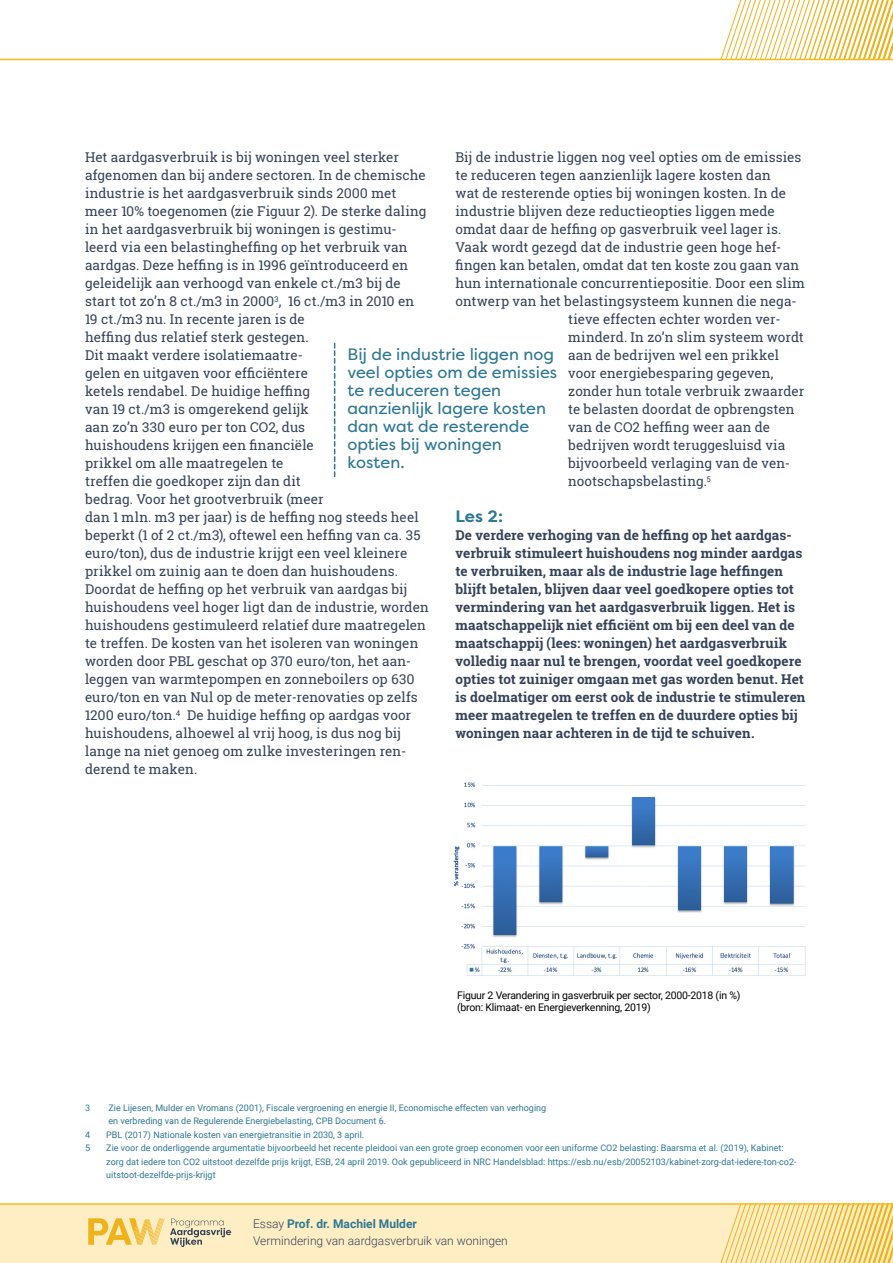
<style>
.page{position:relative;width:893px;height:1263px;background:#fff}
.page>*{position:absolute;margin:0;border:0;box-sizing:border-box;transform-origin:0 0}
.t1{font:16.5px/18px "Filson Pro";color:#2e7893}
.t2{font:700 16.5px "Filson Pro";color:#2e7893}
.t3{font:13.5px/18px "Roboto Slab";letter-spacing:.005em;color:#344258}
.t4{font:700 13.5px/18px "Roboto Slab";letter-spacing:.005em;color:#344258}
.t5{font:300 12px/16.5px "Roboto";color:#344258}
.t6{font:10.5px/12px "Roboto";letter-spacing:-.02em;color:#000}
.t7{font:9px/13.5px "Roboto";color:#2e7893}
.s1{font-weight:700;color:#2e7893}
</style>
<div class="page">
<div style="left:0;top:1204px;width:893px;height:59px;background:#ffeec4"></div>
<svg style="left:720px;top:1205px;width:173px;height:58px"></svg>
<hr style="left:0;top:1203px;width:893px;height:2px;background:#faba17">
<svg style="left:715px;top:0;width:178px;height:59px"></svg>
<hr style="left:0;top:59px;width:893px;height:1px;background:#faba17">
<svg style="left:334px;top:343px;width:1px;height:133px"></svg>
<img style="left:453px;top:782px;width:353px;height:194px">
<svg style="left:88px;top:1218px;width:143px;height:29px"></svg>
<p class="t3" style="left:85px;top:148px;width:345px">Het aardgasverbruik is bij woningen veel sterker afgenomen dan bij andere sectoren. In de chemische industrie is het aardgasverbruik sinds 2000 met meer 10% toegenomen (zie Figuur 2). De sterke daling in het aardgasverbruik bij woningen is gestimu&shy;leerd via een belastingheffing op het verbruik van aardgas. Deze heffing is in 1996 geïntroduceerd en geleidelijk aan verhoogd van enkele ct./m3 bij de start tot zo’n 8 ct./m3 in 2000<sup>3</sup>, 16 ct./m3 in 2010 en 19 ct./m3 nu. In recente jaren is de<br>heffing dus relatief sterk gestegen.<br>Dit maakt verdere isolatiemaatre-<br>gelen en uitgaven voor efficiëntere<br>ketels rendabel. De huidige heffing<br>van 19 ct./m3 is omgerekend gelijk<br>aan zo’n 330 euro per ton CO2, dus<br>huishoudens krijgen een financiële<br>prikkel om alle maatregelen te<br>treffen die goedkoper zijn dan dit<br>bedrag. Voor het grootverbruik (meer<br>dan 1 mln. m3 per jaar) is de heffing nog steeds heel beperkt (1 of 2 ct./m3), oftewel een heffing van ca. 35 euro/ton), dus de industrie krijgt een veel kleinere prikkel om zuinig aan te doen dan huishoudens.<br>Doordat de heffing op het verbruik van aardgas bij huishoudens veel hoger ligt dan de industrie, worden huishoudens gestimuleerd relatief dure maatregelen te treffen. De kosten van het isoleren van woningen worden door PBL geschat op 370 euro/ton, het aan&shy;leggen van warmtepompen en zonneboilers op 630 euro/ton en van Nul op de meter-renovaties op zelfs 1200 euro/ton.<sup>4</sup> De huidige heffing op aardgas voor huishoudens, alhoewel al vrij hoog, is dus nog bij lange na niet genoeg om zulke investeringen ren&shy;derend te maken.</p>
<p class="t3" style="left:455px;top:148px;width:347px">Bij de industrie liggen nog veel opties om de emissies</p>
<p class="t3" style="left:455px;top:166px;width:317px">te reduceren tegen aanzienlijk lagere kosten dan</p>
<p class="t3" style="left:455px;top:184px;width:332px">wat de resterende opties bij woningen kosten. In de</p>
<p class="t3" style="left:455px;top:202px;width:321px">industrie blijven deze reductieopties liggen mede</p>
<p class="t3" style="left:455px;top:220px;width:327px">omdat daar de heffing op gasverbruik veel lager is.</p>
<p class="t3" style="left:455px;top:238px;width:327px">Vaak wordt gezegd dat de industrie geen hoge hef-</p>
<p class="t3" style="left:455px;top:256px;width:345px">fingen kan betalen, omdat dat ten koste zou gaan van</p>
<p class="t3" style="left:455px;top:274px;width:351px">hun internationale concurrentiepositie. Door een slim</p>
<p class="t3" style="left:455px;top:292px;width:343px">ontwerp van het belastingsysteem kunnen die nega-</p>
<p class="t3" style="left:568px;top:310px;width:214px">tieve effecten echter worden ver-</p>
<p class="t3" style="left:568px;top:328px;width:237px">minderd. In zo’n slim systeem wordt</p>
<p class="t3" style="left:568px;top:346px;width:212px">aan de bedrijven wel een prikkel</p>
<p class="t3" style="left:568px;top:364px;width:207px">voor energiebesparing gegeven,</p>
<p class="t3" style="left:568px;top:382px;width:238px">zonder hun totale verbruik zwaarder</p>
<p class="t3" style="left:568px;top:400px;width:228px">te belasten doordat de opbrengsten</p>
<p class="t3" style="left:568px;top:418px;width:204px">van de CO2 heffing weer aan de</p>
<p class="t3" style="left:568px;top:436px;width:219px">bedrijven wordt teruggesluisd via</p>
<p class="t3" style="left:568px;top:454px;width:223px">bijvoorbeeld verlaging van de ven-</p>
<p class="t3" style="left:568px;top:472px;width:145px">nootschapsbelasting.<sup>5</sup></p>
<p class="t2" style="left:455px;top:506px;width:49px">Les 2:</p>
<p class="t4" style="left:455px;top:526px;width:352px">De verdere verhoging van de heffing op het aardgas&shy;verbruik stimuleert huishoudens nog minder aardgas te verbruiken, maar als de industrie lage heffingen blijft betalen, blijven daar veel goedkopere opties tot vermindering van het aardgasverbruik liggen. Het is maatschappelijk niet efficiënt om bij een deel van de maatschappij (lees: woningen) het aardgasverbruik volledig naar nul te brengen, voordat veel goedkopere opties tot zuiniger omgaan met gas worden benut. Het is doelmatiger om eerst ook de industrie te stimuleren meer maatregelen te treffen en de duurdere opties bij woningen naar achteren in de tijd te schuiven.</p>
<p class="t1" style="left:347px;top:345px;width:211px">Bij de industrie liggen nog veel opties om de emissies te reduceren tegen aanzienlijk lagere kosten dan wat de resterende opties bij woningen kosten.</p>
<p class="t6" style="left:457px;top:989px;width:285px">Figuur 2 Verandering in gasverbruik per sector, 2000-2018 (in %) (bron: Klimaat- en Energieverkenning, 2019)</p>
<p class="t7" style="left:85px;top:1100px;width:7px">3</p>
<p class="t7" style="left:109px;top:1100px;width:439px">Zie Lijesen, Mulder en Vromans (2001), Fiscale vergroening en energie II, Economische effecten van verhoging en verbreding van de Regulerende Energiebelasting, CPB Document 6.</p>
<p class="t7" style="left:85px;top:1127px;width:7px">4</p>
<p class="t7" style="left:106px;top:1127px;width:259px">PBL (2017) Nationale kosten van energietransitie in 2030, 3 april.</p>
<p class="t7" style="left:85px;top:1141px;width:7px">5</p>
<p class="t7" style="left:106px;top:1141px;width:692px">Zie voor de onderliggende argumentatie bijvoorbeeld het recente pleidooi van een grote groep economen voor een uniforme CO2 belasting: Baarsma et al. (2019), Kabinet: zorg dat iedere ton CO2 uitstoot dezelfde prijs krijgt, ESB, 24 april 2019. Ook gepubliceerd in NRC Handelsblad: https://esb.nu/esb/20052103/kabinet-zorg-dat-iedere-ton-co2- uitstoot-dezelfde-prijs-krijgt</p>
<p class="t5" style="left:253px;top:1215px;width:256px">Essay <span class="s1">Prof. dr. Machiel Mulder<br></span>Vermindering van aardgasverbruik van woningen</p>
</div>
